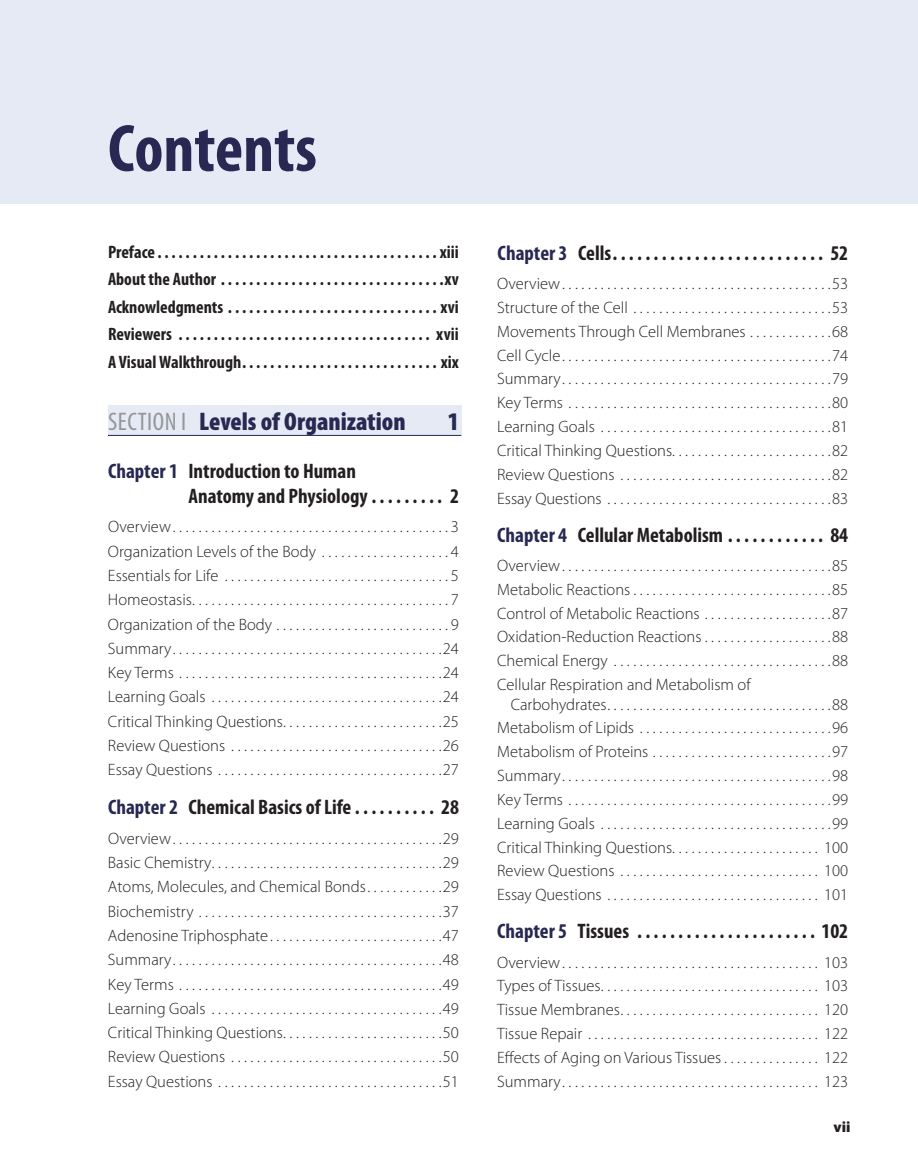
<style>
.page{position:relative;width:918px;height:1175px;background:#fff}
.page>*{position:absolute;margin:0;border:0;box-sizing:border-box;transform-origin:0 0}
.FM_SH{font:700 condensed 67.5px "Myriad Pro";color:#272953}
.TOC_PN{font:900 condensed 25.5px "Myriad Pro";color:#272953}
.TOC_CN{font:700 condensed 21px/24.5px "Myriad Pro";color:#231f20}
.TOC_FMEM{font:700 condensed 18px "Myriad Pro";color:#231f20}
.TOC_H1{font:300 16.5px/19.5px "Myriad Pro";color:#231f20}
.t1{font:900 15px "Myriad Pro";color:#231f20}
.s1{font-weight:400;color:#939598}
.s2{color:#272953}
</style>
<div class="page">
<div style="left:0;top:0;width:918px;height:204px;background:#e5eaf5"></div>
<div style="left:108px;top:405px;width:353px;height:31px;background:#e5eaf5"></div>
<hr style="left:108px;top:435px;width:353px;height:1px;background:#272953">
<p class="FM_SH" style="left:108px;top:106px;width:210px">Contents</p>
<p class="TOC_FMEM" style="left:108px;top:240px;width:353px">Preface . . . . . . . . . . . . . . . . . . . . . . . . . . . . . . . . . . . . . . . . xiii</p>
<p class="TOC_FMEM" style="left:108px;top:268px;width:352px">About the Author . . . . . . . . . . . . . . . . . . . . . . . . . . . . . . . xv</p>
<p class="TOC_FMEM" style="left:108px;top:295px;width:353px">Acknowledgments . . . . . . . . . . . . . . . . . . . . . . . . . . . . . . xvi</p>
<p class="TOC_FMEM" style="left:108px;top:323px;width:353px">Reviewers . . . . . . . . . . . . . . . . . . . . . . . . . . . . . . . . . . . . xvii</p>
<p class="TOC_FMEM" style="left:108px;top:350px;width:352px">A Visual Walkthrough . . . . . . . . . . . . . . . . . . . . . . . . . . . . xix</p>
<p class="TOC_PN" style="left:108px;top:405px;width:299px"><span class="s1">SECTION I</span> Levels of Organization</p>
<p class="TOC_PN" style="left:448px;top:405px;width:13px">1</p>
<p class="TOC_CN" style="left:188px;top:458px;width:272px;text-indent:-80px"><span class="s2">Chapter 1</span> Introduction to Human<br>Anatomy and Physiology . . . . . . . . . 2</p>
<p class="TOC_H1" style="left:108px;top:517px;width:353px">Overview . . . . . . . . . . . . . . . . . . . . . . . . . . . . . . . . . . . . . . . . . . 3</p>
<p class="TOC_H1" style="left:108px;top:541px;width:353px">Organization Levels of the Body . . . . . . . . . . . . . . . . . . . 4</p>
<p class="TOC_H1" style="left:108px;top:565px;width:353px">Essentials for Life . . . . . . . . . . . . . . . . . . . . . . . . . . . . . . . . . . 5</p>
<p class="TOC_H1" style="left:108px;top:590px;width:353px">Homeostasis . . . . . . . . . . . . . . . . . . . . . . . . . . . . . . . . . . . . . . . 7</p>
<p class="TOC_H1" style="left:108px;top:614px;width:353px">Organization of the Body . . . . . . . . . . . . . . . . . . . . . . . . . . 9</p>
<p class="TOC_H1" style="left:108px;top:638px;width:353px">Summary . . . . . . . . . . . . . . . . . . . . . . . . . . . . . . . . . . . . . . . . . 24</p>
<p class="TOC_H1" style="left:108px;top:662px;width:353px">Key Terms . . . . . . . . . . . . . . . . . . . . . . . . . . . . . . . . . . . . . . . . 24</p>
<p class="TOC_H1" style="left:108px;top:687px;width:353px">Learning Goals . . . . . . . . . . . . . . . . . . . . . . . . . . . . . . . . . . . 24</p>
<p class="TOC_H1" style="left:108px;top:711px;width:353px">Critical Thinking Questions . . . . . . . . . . . . . . . . . . . . . . . . 25</p>
<p class="TOC_H1" style="left:108px;top:735px;width:353px">Review Questions . . . . . . . . . . . . . . . . . . . . . . . . . . . . . . . . 26</p>
<p class="TOC_H1" style="left:108px;top:760px;width:353px">Essay Questions . . . . . . . . . . . . . . . . . . . . . . . . . . . . . . . . . . 27</p>
<p class="TOC_CN" style="left:108px;top:794px;width:353px"><span class="s2">Chapter 2</span> Chemical Basics of Life . . . . . . . . . . 28</p>
<p class="TOC_H1" style="left:108px;top:828px;width:353px">Overview . . . . . . . . . . . . . . . . . . . . . . . . . . . . . . . . . . . . . . . . . 29</p>
<p class="TOC_H1" style="left:108px;top:852px;width:353px">Basic Chemistry . . . . . . . . . . . . . . . . . . . . . . . . . . . . . . . . . . . 29</p>
<p class="TOC_H1" style="left:108px;top:877px;width:353px">Atoms, Molecules, and Chemical Bonds . . . . . . . . . . . 29</p>
<p class="TOC_H1" style="left:108px;top:901px;width:353px">Biochemistry . . . . . . . . . . . . . . . . . . . . . . . . . . . . . . . . . . . . . 37</p>
<p class="TOC_H1" style="left:108px;top:925px;width:353px">Adenosine Triphosphate . . . . . . . . . . . . . . . . . . . . . . . . . . 47</p>
<p class="TOC_H1" style="left:108px;top:949px;width:353px">Summary . . . . . . . . . . . . . . . . . . . . . . . . . . . . . . . . . . . . . . . . . 48</p>
<p class="TOC_H1" style="left:108px;top:974px;width:353px">Key Terms . . . . . . . . . . . . . . . . . . . . . . . . . . . . . . . . . . . . . . . . 49</p>
<p class="TOC_H1" style="left:108px;top:998px;width:353px">Learning Goals . . . . . . . . . . . . . . . . . . . . . . . . . . . . . . . . . . . 49</p>
<p class="TOC_H1" style="left:108px;top:1022px;width:353px">Critical Thinking Questions . . . . . . . . . . . . . . . . . . . . . . . . 50</p>
<p class="TOC_H1" style="left:108px;top:1047px;width:353px">Review Questions . . . . . . . . . . . . . . . . . . . . . . . . . . . . . . . . 50</p>
<p class="TOC_H1" style="left:108px;top:1071px;width:353px">Essay Questions . . . . . . . . . . . . . . . . . . . . . . . . . . . . . . . . . . 51</p>
<p class="TOC_CN" style="left:497px;top:240px;width:352px"><span class="s2">Chapter 3</span> Cells . . . . . . . . . . . . . . . . . . . . . . . . . . 52</p>
<p class="TOC_H1" style="left:497px;top:274px;width:353px">Overview . . . . . . . . . . . . . . . . . . . . . . . . . . . . . . . . . . . . . . . . . 53</p>
<p class="TOC_H1" style="left:497px;top:297px;width:353px">Structure of the Cell . . . . . . . . . . . . . . . . . . . . . . . . . . . . . . 53</p>
<p class="TOC_H1" style="left:497px;top:321px;width:353px">Movements Through Cell Membranes . . . . . . . . . . . . 68</p>
<p class="TOC_H1" style="left:497px;top:345px;width:353px">Cell Cycle . . . . . . . . . . . . . . . . . . . . . . . . . . . . . . . . . . . . . . . . . 74</p>
<p class="TOC_H1" style="left:497px;top:369px;width:353px">Summary . . . . . . . . . . . . . . . . . . . . . . . . . . . . . . . . . . . . . . . . . 79</p>
<p class="TOC_H1" style="left:497px;top:393px;width:353px">Key Terms . . . . . . . . . . . . . . . . . . . . . . . . . . . . . . . . . . . . . . . . 80</p>
<p class="TOC_H1" style="left:497px;top:417px;width:353px">Learning Goals . . . . . . . . . . . . . . . . . . . . . . . . . . . . . . . . . . . 81</p>
<p class="TOC_H1" style="left:497px;top:440px;width:353px">Critical Thinking Questions . . . . . . . . . . . . . . . . . . . . . . . . 82</p>
<p class="TOC_H1" style="left:497px;top:464px;width:353px">Review Questions . . . . . . . . . . . . . . . . . . . . . . . . . . . . . . . . 82</p>
<p class="TOC_H1" style="left:497px;top:488px;width:353px">Essay Questions . . . . . . . . . . . . . . . . . . . . . . . . . . . . . . . . . . 83</p>
<p class="TOC_CN" style="left:497px;top:522px;width:353px"><span class="s2">Chapter 4</span> Cellular Metabolism . . . . . . . . . . . . 84</p>
<p class="TOC_H1" style="left:497px;top:555px;width:353px">Overview . . . . . . . . . . . . . . . . . . . . . . . . . . . . . . . . . . . . . . . . . 85</p>
<p class="TOC_H1" style="left:497px;top:579px;width:353px">Metabolic Reactions . . . . . . . . . . . . . . . . . . . . . . . . . . . . . . 85</p>
<p class="TOC_H1" style="left:497px;top:603px;width:353px">Control of Metabolic Reactions . . . . . . . . . . . . . . . . . . . 87</p>
<p class="TOC_H1" style="left:497px;top:627px;width:353px">Oxidation-Reduction Reactions . . . . . . . . . . . . . . . . . . . 88</p>
<p class="TOC_H1" style="left:497px;top:651px;width:353px">Chemical Energy . . . . . . . . . . . . . . . . . . . . . . . . . . . . . . . . . 88</p>
<p class="TOC_H1" style="left:511px;top:674px;width:339px;text-indent:-13px">Cellular Respiration and Metabolism of<br>Carbohydrates . . . . . . . . . . . . . . . . . . . . . . . . . . . . . . . . . . 88</p>
<p class="TOC_H1" style="left:497px;top:718px;width:353px">Metabolism of Lipids . . . . . . . . . . . . . . . . . . . . . . . . . . . . . 96</p>
<p class="TOC_H1" style="left:497px;top:742px;width:353px">Metabolism of Proteins . . . . . . . . . . . . . . . . . . . . . . . . . . . 97</p>
<p class="TOC_H1" style="left:497px;top:765px;width:353px">Summary . . . . . . . . . . . . . . . . . . . . . . . . . . . . . . . . . . . . . . . . . 98</p>
<p class="TOC_H1" style="left:497px;top:789px;width:353px">Key Terms . . . . . . . . . . . . . . . . . . . . . . . . . . . . . . . . . . . . . . . . 99</p>
<p class="TOC_H1" style="left:497px;top:813px;width:353px">Learning Goals . . . . . . . . . . . . . . . . . . . . . . . . . . . . . . . . . . . 99</p>
<p class="TOC_H1" style="left:497px;top:837px;width:353px">Critical Thinking Questions . . . . . . . . . . . . . . . . . . . . . . . 100</p>
<p class="TOC_H1" style="left:497px;top:861px;width:353px">Review Questions . . . . . . . . . . . . . . . . . . . . . . . . . . . . . . . 100</p>
<p class="TOC_H1" style="left:497px;top:884px;width:353px">Essay Questions . . . . . . . . . . . . . . . . . . . . . . . . . . . . . . . . . 101</p>
<p class="TOC_CN" style="left:497px;top:918px;width:353px"><span class="s2">Chapter 5</span> Tissues . . . . . . . . . . . . . . . . . . . . . . 102</p>
<p class="TOC_H1" style="left:497px;top:952px;width:353px">Overview . . . . . . . . . . . . . . . . . . . . . . . . . . . . . . . . . . . . . . . . 103</p>
<p class="TOC_H1" style="left:497px;top:976px;width:353px">Types of Tissues . . . . . . . . . . . . . . . . . . . . . . . . . . . . . . . . . . 103</p>
<p class="TOC_H1" style="left:497px;top:999px;width:353px">Tissue Membranes . . . . . . . . . . . . . . . . . . . . . . . . . . . . . . . 120</p>
<p class="TOC_H1" style="left:497px;top:1023px;width:353px">Tissue Repair . . . . . . . . . . . . . . . . . . . . . . . . . . . . . . . . . . . . 122</p>
<p class="TOC_H1" style="left:497px;top:1047px;width:353px">Effects of Aging on Various Tissues . . . . . . . . . . . . . . . 122</p>
<p class="TOC_H1" style="left:497px;top:1071px;width:353px">Summary . . . . . . . . . . . . . . . . . . . . . . . . . . . . . . . . . . . . . . . . 123</p>
<p class="t1" style="left:833px;top:1117px;width:19px">vii</p>
</div>
